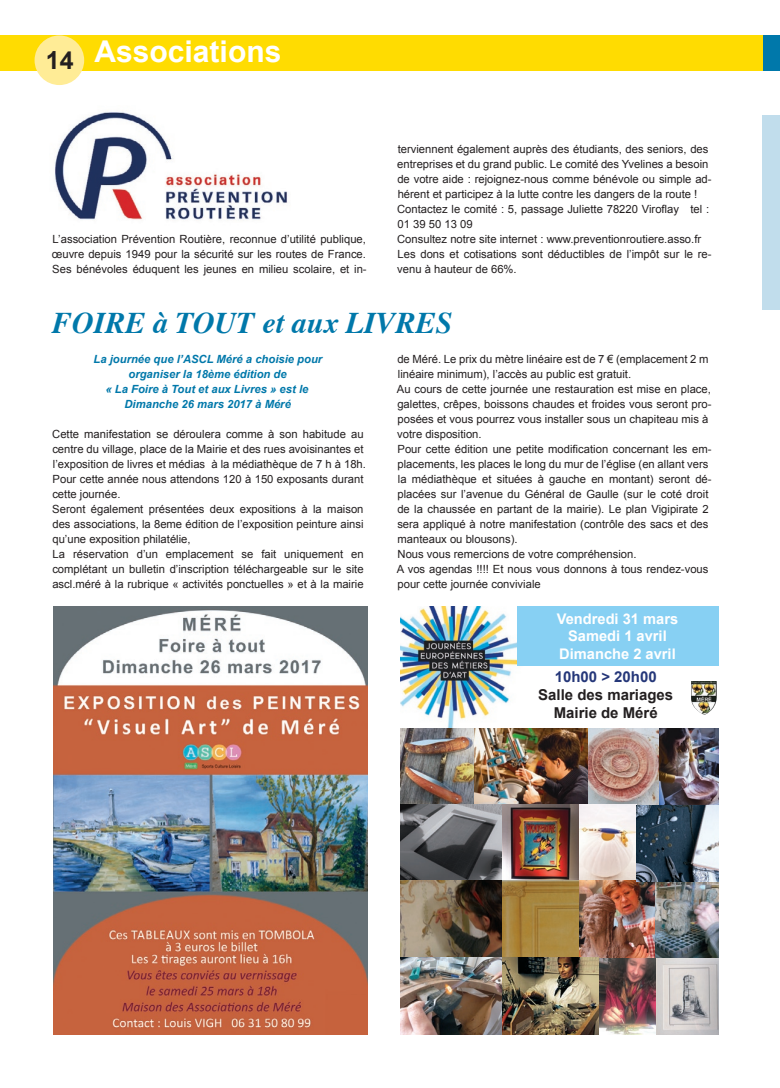
<style>
.page{position:relative;width:780px;height:1088px;background:#fff}
.page>*{position:absolute;margin:0;border:0;box-sizing:border-box;transform-origin:0 0}
.t1{font:italic 700 30px "Times";color:#0078aa}
.t2{font:700 30px "Arial";color:#fff}
.t3{font:700 15px/18px "Arial";color:#231f20;text-align:center}
.t4{font:700 15px "Arial";color:#253779}
.t5{font:700 14.62px/17.6px "Arial";color:#fff;text-align:center}
.t6{font:11.25px/15px "Arial";color:#231f20}
.t7{font:italic 700 11.25px/15px "Arial";color:#0078aa;text-align:center}
</style>
<div class="page">
<div style="left:762px;top:35px;width:18px;height:36px;background:#0078aa"></div>
<div style="left:0;top:35px;width:762px;height:36px;background:#ffdc01"></div>
<div style="left:35px;top:35px;width:49px;height:50px;background:#ffec96;border-radius:50%"></div>
<img style="left:53px;top:606px;width:314px;height:429px">
<div style="left:762px;top:115px;width:18px;height:195px;background:#c1ddec"></div>
<img style="left:598px;top:958px;width:57px;height:76px">
<img style="left:400px;top:606px;width:117px;height:122px">
<div style="left:517px;top:606px;width:202px;height:60px;background:#87d0f3"></div>
<img style="left:400px;top:728px;width:259px;height:77px">
<img style="left:659px;top:728px;width:60px;height:77px">
<img style="left:400px;top:805px;width:319px;height:76px">
<img style="left:400px;top:881px;width:255px;height:77px">
<img style="left:400px;top:958px;width:198px;height:76px">
<img style="left:655px;top:881px;width:64px;height:153px">
<img style="left:691px;top:681px;width:25px;height:34px">
<img style="left:55px;top:112px;width:233px;height:108px">
<h1 class="t2" style="left:46px;top:35px;width:237px"><sub>14</sub> Associations</h1>
<p class="t6" style="left:52px;top:231px;width:316px;text-align:justify">L’association Prévention Routière, reconnue d’utilité publique, œuvre depuis 1949 pour la sécurité sur les routes de France.<br>Ses bénévoles éduquent les jeunes en milieu scolaire, et in-</p>
<p class="t6" style="left:397px;top:141px;width:316px">terviennent également auprès des étudiants, des seniors, des entreprises et du grand public. Le comité des Yvelines a besoin de votre aide : rejoignez-nous comme bénévole ou simple ad&shy;hérent et participez à la lutte contre les dangers de la route !<br>Contactez le comité : 5, passage Juliette 78220 Viroflay tel :<br>01 39 50 13 09<br>Consultez notre site internet : www.preventionroutiere.asso.fr Les dons et cotisations sont déductibles de l’impôt sur le re&shy;venu à hauteur de 66%.</p>
<h1 class="t1" style="left:52px;top:295px;width:402px">FOIRE à TOUT et aux LIVRES</h1>
<p class="t7" style="left:93px;top:351px;width:230px">La journée que l’ASCL Méré a choisie pour organiser la 18ème édition de<br>« La Foire à Tout et aux Livres » est le Dimanche 26 mars 2017 à Méré</p>
<p class="t6" style="left:52px;top:426px;width:315px">Cette manifestation se déroulera comme à son habitude au centre du village, place de la Mairie et des rues avoisinantes et l’exposition de livres et médias à la médiathèque de 7 h à 18h.<br>Pour cette année nous attendons 120 à 150 exposants durant cette journée.<br>Seront également présentées deux expositions à la maison des associations, la 8eme édition de l’exposition peinture ainsi qu’une exposition philatélie,<br>La réservation d’un emplacement se fait uniquement en complétant un bulletin d’inscription téléchargeable sur le site ascl.méré à la rubrique « activités ponctuelles » et à la mairie</p>
<p class="t6" style="left:397px;top:351px;width:316px">de Méré. Le prix du mètre linéaire est de 7 € (emplacement 2 m linéaire minimum), l’accès au public est gratuit.<br>Au cours de cette journée une restauration est mise en place, galettes, crêpes, boissons chaudes et froides vous seront pro&shy;posées et vous pourrez vous installer sous un chapiteau mis à votre disposition.<br>Pour cette édition une petite modification concernant les em&shy;placements, les places le long du mur de l’église (en allant vers la médiathèque et situées à gauche en montant) seront dé&shy;placées sur l’avenue du Général de Gaulle (sur le coté droit de la chaussée en partant de la mairie). Le plan Vigipirate 2 sera appliqué à notre manifestation (contrôle des sacs et des manteaux ou blousons).<br>Nous vous remercions de votre compréhension.<br>A vos agendas !!!! Et nous vous donnons à tous rendez-vous pour cette journée conviviale</p>
<p class="t5" style="left:556px;top:610px;width:123px">Vendredi 31 mars<br>Samedi 1 avril<br>Dimanche 2 avril</p>
<h2 class="t4" style="left:554px;top:668px;width:103px">10h00 &gt; 20h00</h2>
<h2 class="t3" style="left:538px;top:686px;width:136px">Salle des mariages<br>Mairie de Méré</h2>
</div>
